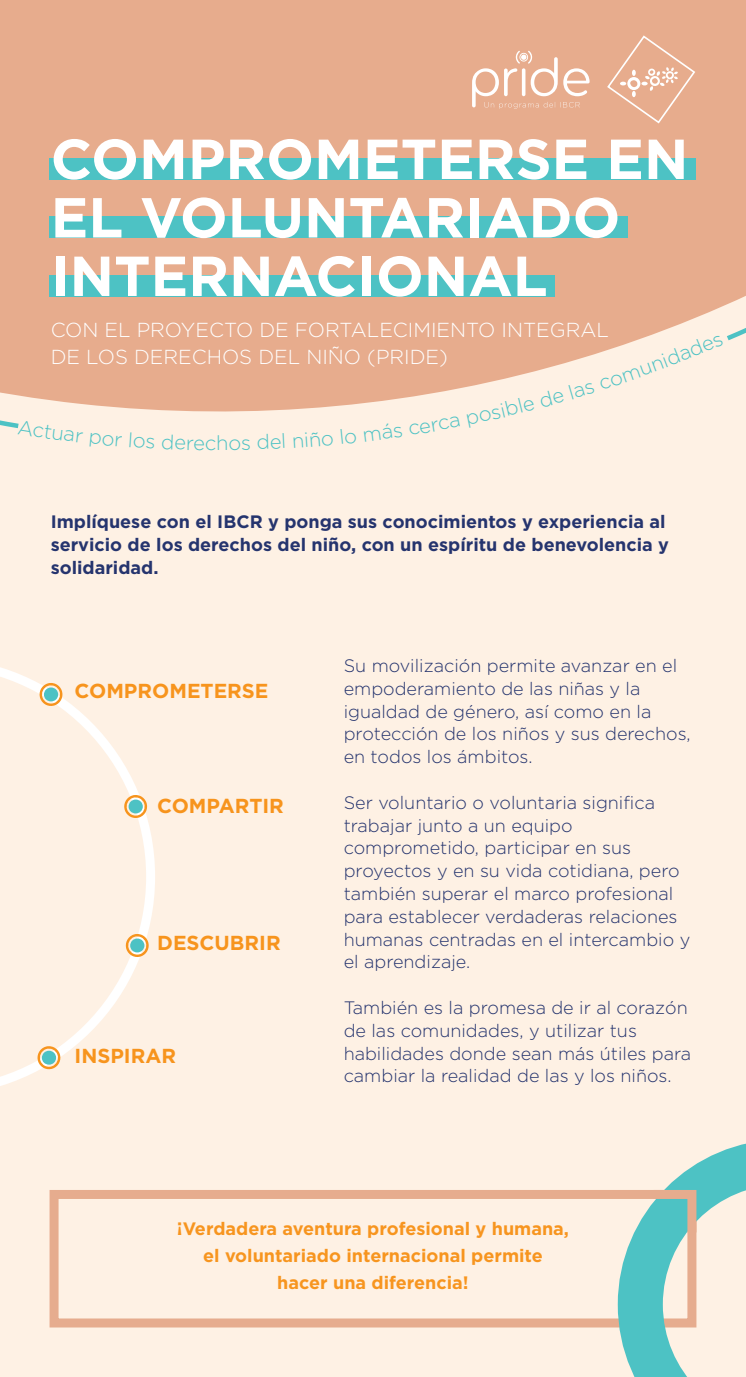
<style>
.page{position:relative;width:746px;height:1377px;background:#fff}
.page>*{position:absolute;margin:0;border:0;box-sizing:border-box;transform-origin:0 0}
.t1{font:700 56.25px/58.5px "Gotham";color:#fff}
.t2{font:300 20.25px/27px "Gotham";color:#fff}
.t3{font:700 20.25px "Gotham";color:#f7941d}
.t4{font:300 20.25px "Gotham";color:#4dc2c4}
.t5{font:300 18px/22.7px "Gotham";color:#25346e}
.t6{font:700 18px/22.7px "Gotham";color:#25346e}
.t7{font:700 18px/27px "Gotham";color:#f7951f;text-align:center}
</style>
<div class="page">
<div style="left:0;top:0;width:745px;height:1377px;background:#fef1e4"></div>
<svg style="left:83px;top:344px;width:383px;height:68px;background:#e9b295"></svg>
<svg style="left:0;top:667px;width:155px;height:419px"></svg>
<svg style="left:38px;top:683px;width:26px;height:23px"></svg>
<svg style="left:123px;top:795px;width:25px;height:23px"></svg>
<svg style="left:124px;top:934px;width:26px;height:23px"></svg>
<svg style="left:36px;top:1046px;width:26px;height:24px"></svg>
<div style="left:50px;top:1190px;width:646px;height:138px;border:9px solid #e6ac8e"></div>
<svg style="left:617px;top:1144px;width:128px;height:233px"></svg>
<svg style="left:83px;top:0;width:662px;height:344px;background:#ceb097"></svg>
<svg style="left:0;top:0;width:83px;height:429px;background:#deb296"></svg>
<svg style="left:466px;top:335px;width:257px;height:52px"></svg>
<h1 class="t1" style="left:51px;top:128px;width:639px">COMPROMETERSE EN<br>EL VOLUNTARIADO<br>INTERNACIONAL</h1>
<p class="t2" style="left:51px;top:316px;width:559px">CON EL PROYECTO DE FORTALECIMIENTO INTEGRAL<br>DE LOS DERECHOS DEL NIÑO (PRIDE)</p>
<p class="t4" style="left:205px;top:432px;width:25px">ch</p>
<p class="t6" style="left:51px;top:510px;width:619px">Implíquese con el IBCR y ponga sus conocimientos y experiencia al servicio de los derechos del niño, con un espíritu de benevolencia y solidaridad.</p>
<p class="t3" style="left:75px;top:679px;width:195px">COMPROMETERSE</p>
<p class="t3" style="left:157px;top:794px;width:128px">COMPARTIR</p>
<p class="t3" style="left:157px;top:931px;width:125px">DESCUBRIR</p>
<p class="t3" style="left:75px;top:1044px;width:103px">INSPIRAR</p>
<p class="t5" style="left:343px;top:654px;width:348px">Su movilización permite avanzar en el empoderamiento de las niñas y la igualdad de género, así como en la protección de los niños y sus derechos, en todos los ámbitos.</p>
<p class="t5" style="left:343px;top:791px;width:348px">Ser voluntario o voluntaria significa trabajar junto a un equipo comprometido, participar en sus proyectos y en su vida cotidiana, pero también superar el marco profesional para establecer verdaderas relaciones humanas centradas en el intercambio y el aprendizaje.</p>
<p class="t5" style="left:343px;top:996px;width:349px">También es la promesa de ir al corazón de las comunidades, y utilizar tus habilidades donde sean más útiles para cambiar la realidad de las y los niños.</p>
<p class="t7" style="left:177px;top:1214px;width:393px">¡Verdadera aventura profesional y humana, el voluntariado internacional permite hacer una diferencia!</p>
</div>
